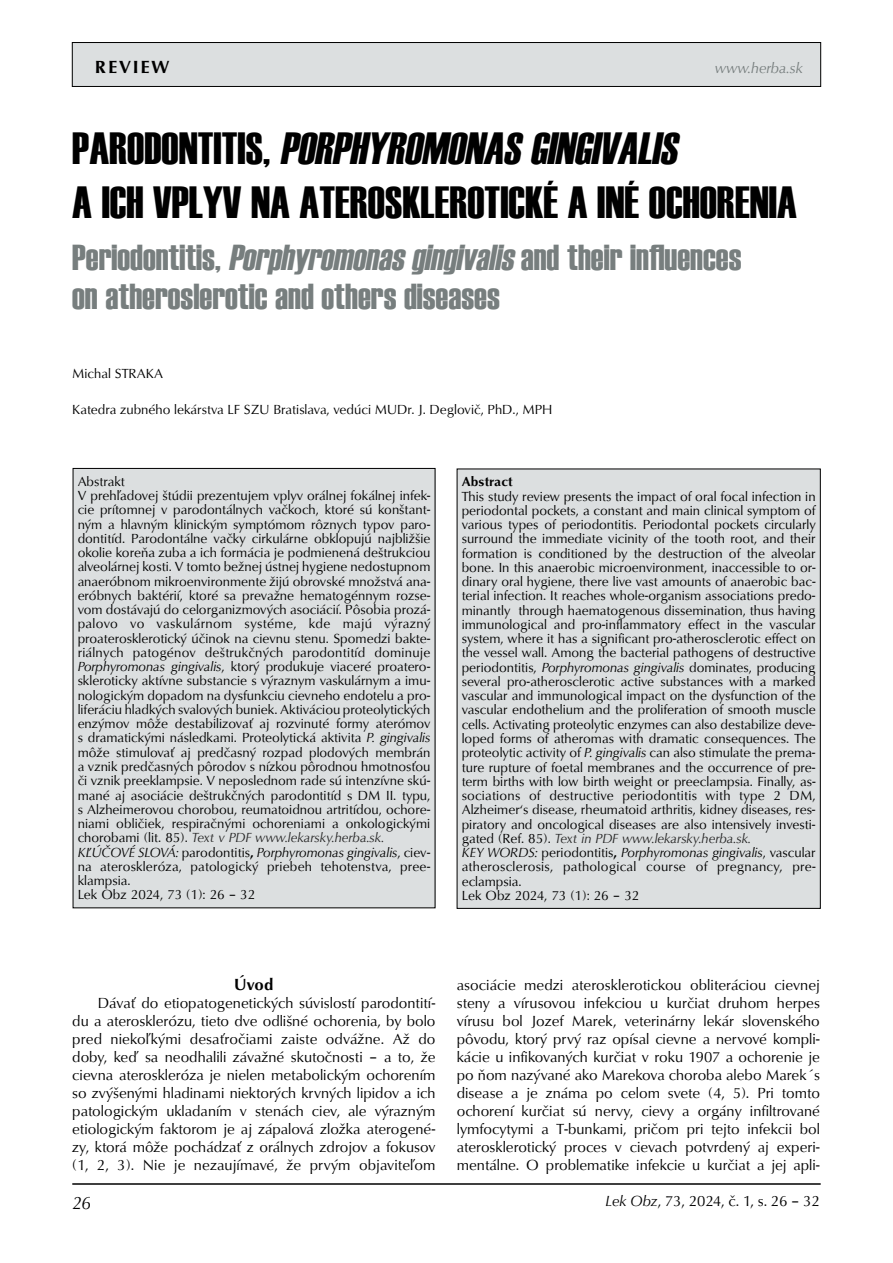
<style>
.page{position:relative;width:893px;height:1263px;background:#fff}
.page>*{position:absolute;margin:0;border:0;box-sizing:border-box;transform-origin:0 0}
.t1{font:45px/54px "Haettenschweiler";color:#000}
.t2{font:36px/39px "Haettenschweiler";color:#777e7e}
.t3{font:700 18px "URW Classico TEE";letter-spacing:.1em;color:#000}
.t4{font:italic 18px "URW Classico TEE";color:#000}
.t5{font:700 16.5px "URW Classico TEE";color:#000}
.t6{font:15px/18px "URW Classico TEE";color:#000;text-align:justify}
.t7{font:italic 15px "URW Classico TEE";color:#777e7e}
.t8{font:13.5px/14.2px "URW Classico TEE";color:#000}
.t9{font:700 13.5px "URW Classico TEE";color:#000}
.s1{font-style:italic}
.s2{font-style:italic;color:#252525}
.s3{font-weight:700}
</style>
<div class="page">
<div style="left:72px;top:43px;width:749px;height:43px;background:#dcdfe0"></div>
<div style="left:72px;top:42px;width:749px;height:45px;border:1px solid #000"></div>
<hr style="left:72px;top:1183px;width:749px;height:2px;background:#000">
<div style="left:73px;top:468px;width:362px;height:440px;background:#dcdfe0"></div>
<div style="left:457px;top:469px;width:363px;height:439px;background:#dcdfe0"></div>
<h3 class="t3" style="left:95px;top:56px;width:76px">REVIEW</h3>
<p class="t7" style="left:715px;top:59px;width:90px">www.herba.sk</p>
<h1 class="t1" style="left:72px;top:121px;width:726px">P A R O D O N T I T I S , <span class="s1">PORPHYROMONASGINGIVALIS<br></span>A ICH VPLYV NA ATEROSKLEROTICKÉ A INÉ OCHORENIA</h1>
<h2 class="t2" style="left:72px;top:238px;width:671px">Periodontitis, <span class="s1">Porphyromonasgingivalis</span>and their influences on atheroslerotic and others diseases</h2>
<p class="t8" style="left:72px;top:367px;width:92px">Michal STRAKA</p>
<p class="t8" style="left:72px;top:403px;width:482px">Katedra zubného lekárstva LF SZU Bratislava, vedúci MUDr. J. Deglovič, PhD., MPH</p>
<p class="t8" style="left:78px;top:474px;width:354px">Abstrakt<br>V prehľadovej štúdii prezentujem vplyv orálnej fokálnej infek&shy;cie prítomnej v parodontálnych vačkoch, ktoré sú konštant&shy;ným a hlavným klinickým symptómom rôznych typov paro&shy;dontitíd. Parodontálne vačky cirkulárne obklopujú najbližšie okolie koreňa zuba a ich formácia je podmienená deštrukciou alveolárnej kosti. V tomto bežnej ústnej hygiene nedostupnom anaeróbnom mikroenvironmente žijú obrovské množstvá ana&shy;eróbnych baktérií, ktoré sa prevažne hematogénnym rozse&shy;vom dostávajú do celorganizmových asociácií. Pôsobia prozá&shy;palovo vo vaskulárnom systéme, kde majú výrazný proaterosklerotický účinok na cievnu stenu. Spomedzi bakte&shy;riálnych patogénov deštrukčných parodontitíd dominuje <span class="s1">Porphyromonas gingivalis</span>, ktorý produkuje viaceré proatero&shy;skleroticky aktívne substancie s výraznym vaskulárnym a imu&shy;nologickým dopadom na dysfunkciu cievneho endotelu a pro&shy;liferáciu hladkých svalových buniek. Aktiváciou proteolytických enzýmov môže destabilizovať aj rozvinuté formy aterómov s dramatickými následkami. Proteolytická aktivita <span class="s1">P. gingivalis </span>môže stimulovať aj predčasný rozpad plodových membrán a vznik predčasných pôrodov s nízkou pôrodnou hmotnosťou či vznik preeklampsie. V neposlednom rade sú intenzívne skú&shy;mané aj asociácie deštrukčných parodontitíd s DM II. typu, s Alzheimerovou chorobou, reumatoidnou artritídou, ochore&shy;niami obličiek, respiračnými ochoreniami a onkologickými chorobami (lit. 85). <span class="s2">Text v PDF www.lekarsky.herba.sk.<br></span><span class="s1">KĽÚČOVÉ SLOVÁ:</span> parodontitis<span class="s3">,</span> <span class="s1">Porphyromonas gingivalis</span>, ciev&shy;na ateroskleróza, patologický priebeh tehotenstva, pree&shy;klampsia.<br>Lek Obz 2024, 73 (1): 26 – 32</p>
<p class="t9" style="left:462px;top:473px;width:53px">Abstract</p>
<p class="t8" style="left:462px;top:489px;width:355px">This study review presents the impact of oral focal infection in periodontal pockets, a constant and main clinical symptom of various types of periodontitis. Periodontal pockets circularly surround the immediate vicinity of the tooth root, and their formation is conditioned by the destruction of the alveolar bone. In this anaerobic microenvironment, inaccessible to or&shy;dinary oral hygiene, there live vast amounts of anaerobic bac&shy;terial infection. It reaches whole-organism associations predo&shy;minantly through haematogenous dissemination, thus having immunological and pro-inflammatory effect in the vascular system, where it has a significant pro-atherosclerotic effect on the vessel wall. Among the bacterial pathogens of destructive periodontitis, <span class="s1">Porphyromonas gingivalis</span> dominates, producing several pro-atherosclerotic active substances with a marked vascular and immunological impact on the dysfunction of the vascular endothelium and the proliferation of smooth muscle cells. Activating proteolytic enzymes can also destabilize deve&shy;loped forms of atheromas with dramatic consequences. The proteolytic activity of <span class="s1">P. gingivalis</span> can also stimulate the prema&shy;ture rupture of foetal membranes and the occurrence of pre&shy;term births with low birth weight or preeclampsia. Finally, as&shy;sociations of destructive periodontitis with type 2 DM, Alzheimer‘s disease, rheumatoid arthritis, kidney diseases, res&shy;piratory and oncological diseases are also intensively investi&shy;gated (Ref. 85). <span class="s2">Text in PDF www.lekarsky.herba.sk.<br></span><span class="s1">KEY WORDS:</span> periodontitis<span class="s3">,</span> <span class="s1">Porphyromonas gingivalis</span>, vascular atherosclerosis, pathological course of pregnancy, pre&shy;eclampsia.<br>Lek Obz 2024, 73 (1): 26 – 32</p>
<p class="t5" style="left:234px;top:974px;width:41px">Úvod</p>
<p class="t6" style="left:72px;top:994px;width:365px;text-indent:26px">Dávať do etiopatogenetických súvislostí parodontití&shy;du a aterosklerózu, tieto dve odlišné ochorenia, by bolo pred niekoľkými desaťročiami zaiste odvážne. Až do doby, keď sa neodhalili závažné skutočnosti – a to, že cievna ateroskleróza je nielen metabolickým ochorením so zvýšenými hladinami niektorých krvných lipidov a ich patologickým ukladaním v stenách ciev, ale výrazným etiologickým faktorom je aj zápalová zložka aterogené&shy;zy, ktorá môže pochádzať z orálnych zdrojov a fokusov (1, 2, 3). Nie je nezaujímavé, že prvým objaviteľom</p>
<h3 class="t4" style="left:73px;top:1191px;width:19px">26</h3>
<p class="t6" style="left:457px;top:976px;width:365px">asociácie medzi aterosklerotickou obliteráciou cievnej steny a vírusovou infekciou u kurčiat druhom herpes vírusu bol Jozef Marek, veterinárny lekár slovenského pôvodu, ktorý prvý raz opísal cievne a nervové kompli&shy;kácie u infikovaných kurčiat v roku 1907 a ochorenie je po ňom nazývané ako Marekova choroba alebo Marek´s disease a je známa po celom svete (4, 5). Pri tomto ochorení kurčiat sú nervy, cievy a orgány infiltrované lymfocytymi a T-bunkami, pričom pri tejto infekcii bol aterosklerotický proces v cievach potvrdený aj experi&shy;mentálne. O problematike infekcie u kurčiat a jej apli-</p>
<p class="t6" style="left:605px;top:1192px;width:216px"><span class="s1">Lek Obz</span>, 73, 2024, č. 1, s. 26 – 32</p>
</div>
